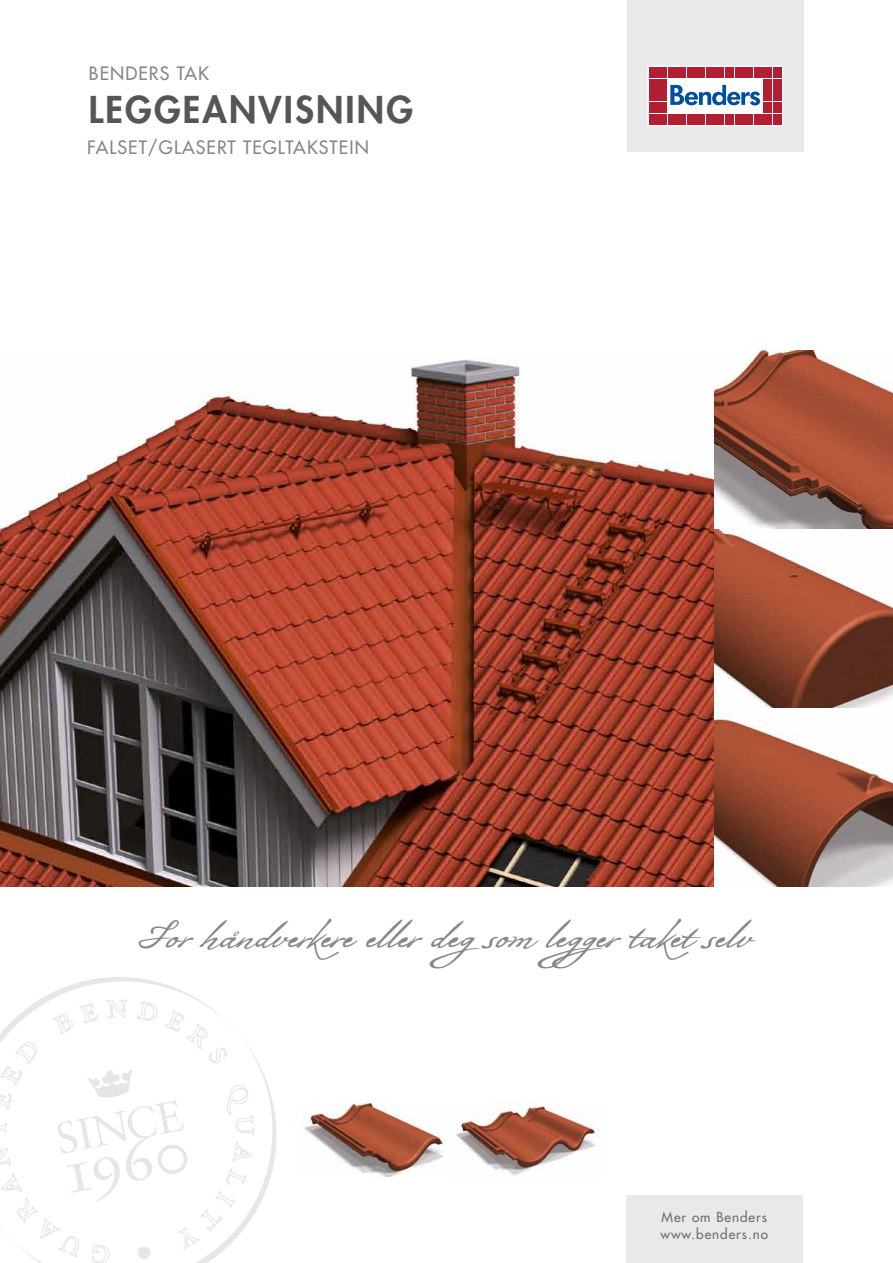
<style>
.page{position:relative;width:893px;height:1263px;background:#fff}
.page>*{position:absolute;margin:0;border:0;box-sizing:border-box;transform-origin:0 0}
.t1{font:37.5px "Bolivar";color:#868786}
.t2{font:800 36px "Futura Std";letter-spacing:.06em;color:#565655}
.t3{font:500 18px "Futura Std";letter-spacing:.06em;color:#868786}
.t4{font:500 13.5px/16.2px "Futura Std";letter-spacing:.07em;color:#6e6e6e}
</style>
<div class="page">
<img style="left:0;top:351px;width:893px;height:536px">
<svg style="left:714px;top:708px;width:179px;height:179px"></svg>
<img style="left:456px;top:1104px;width:139px;height:72px">
<img style="left:304px;top:1104px;width:140px;height:72px">
<div style="left:626px;top:1195px;width:177px;height:68px;background:#e9e9e9"></div>
<div style="left:627px;top:0;width:177px;height:151px;background:#e9e9e9"></div>
<div style="left:648px;top:66px;width:135px;height:60px;background:#fff"></div>
<div style="left:648px;top:66px;width:135px;height:60px;border:1px solid #fff"></div>
<div style="left:649px;top:67px;width:8px;height:11px;background:#b21f32"></div>
<div style="left:658px;top:67px;width:9px;height:11px;background:#b21f32"></div>
<div style="left:649px;top:79px;width:8px;height:10px;background:#b21f32"></div>
<div style="left:658px;top:79px;width:9px;height:10px;background:#b21f32"></div>
<div style="left:649px;top:91px;width:8px;height:10px;background:#b21f32"></div>
<div style="left:658px;top:91px;width:9px;height:10px;background:#b21f32"></div>
<div style="left:649px;top:102px;width:8px;height:11px;background:#b21f32"></div>
<div style="left:658px;top:102px;width:9px;height:11px;background:#b21f32"></div>
<div style="left:649px;top:114px;width:8px;height:11px;background:#b21f32"></div>
<div style="left:658px;top:114px;width:9px;height:11px;background:#b21f32"></div>
<div style="left:668px;top:67px;width:8px;height:11px;background:#b21f32"></div>
<div style="left:678px;top:67px;width:8px;height:11px;background:#b21f32"></div>
<div style="left:687px;top:67px;width:8px;height:11px;background:#b21f32"></div>
<div style="left:697px;top:67px;width:8px;height:11px;background:#b21f32"></div>
<div style="left:706px;top:67px;width:9px;height:11px;background:#b21f32"></div>
<div style="left:716px;top:67px;width:8px;height:11px;background:#b21f32"></div>
<div style="left:725px;top:67px;width:9px;height:11px;background:#b21f32"></div>
<div style="left:735px;top:67px;width:8px;height:11px;background:#b21f32"></div>
<div style="left:744px;top:67px;width:9px;height:11px;background:#b21f32"></div>
<div style="left:754px;top:67px;width:8px;height:11px;background:#b21f32"></div>
<div style="left:668px;top:114px;width:8px;height:11px;background:#b21f32"></div>
<div style="left:678px;top:114px;width:8px;height:11px;background:#b21f32"></div>
<div style="left:687px;top:114px;width:8px;height:11px;background:#b21f32"></div>
<div style="left:697px;top:114px;width:8px;height:11px;background:#b21f32"></div>
<div style="left:706px;top:114px;width:9px;height:11px;background:#b21f32"></div>
<div style="left:716px;top:114px;width:8px;height:11px;background:#b21f32"></div>
<div style="left:725px;top:114px;width:9px;height:11px;background:#b21f32"></div>
<div style="left:735px;top:114px;width:8px;height:11px;background:#b21f32"></div>
<div style="left:744px;top:114px;width:9px;height:11px;background:#b21f32"></div>
<div style="left:754px;top:114px;width:8px;height:11px;background:#b21f32"></div>
<div style="left:763px;top:67px;width:9px;height:11px;background:#b21f32"></div>
<div style="left:773px;top:67px;width:8px;height:11px;background:#b21f32"></div>
<div style="left:763px;top:79px;width:9px;height:10px;background:#b21f32"></div>
<div style="left:773px;top:79px;width:8px;height:10px;background:#b21f32"></div>
<div style="left:763px;top:91px;width:9px;height:10px;background:#b21f32"></div>
<div style="left:773px;top:91px;width:8px;height:10px;background:#b21f32"></div>
<div style="left:763px;top:102px;width:9px;height:11px;background:#b21f32"></div>
<div style="left:773px;top:102px;width:8px;height:11px;background:#b21f32"></div>
<div style="left:763px;top:114px;width:9px;height:11px;background:#b21f32"></div>
<div style="left:773px;top:114px;width:8px;height:11px;background:#b21f32"></div>
<svg style="left:670px;top:85px;width:90px;height:20px"></svg>
<svg style="left:0;top:977px;width:277px;height:286px"></svg>
<p class="t3" style="left:89px;top:62px;width:122px">BENDERS TAK</p>
<p class="t2" style="left:89px;top:87px;width:326px">LEGGEANVISNING</p>
<p class="t3" style="left:87px;top:136px;width:107px">Falset/Glasert</p>
<p class="t3" style="left:243px;top:136px;width:13px">teg</p>
<p class="t3" style="left:278px;top:136px;width:19px">ltakste</p>
<p class="t3" style="left:349px;top:136px;width:16px">in</p>
<p class="t1" style="left:141px;top:912px;width:618px">For håndverkere eller degsom legger taket selv</p>
<p class="t4" style="left:660px;top:1209px;width:109px">Mer om Benders www.benders.no</p>
</div>
